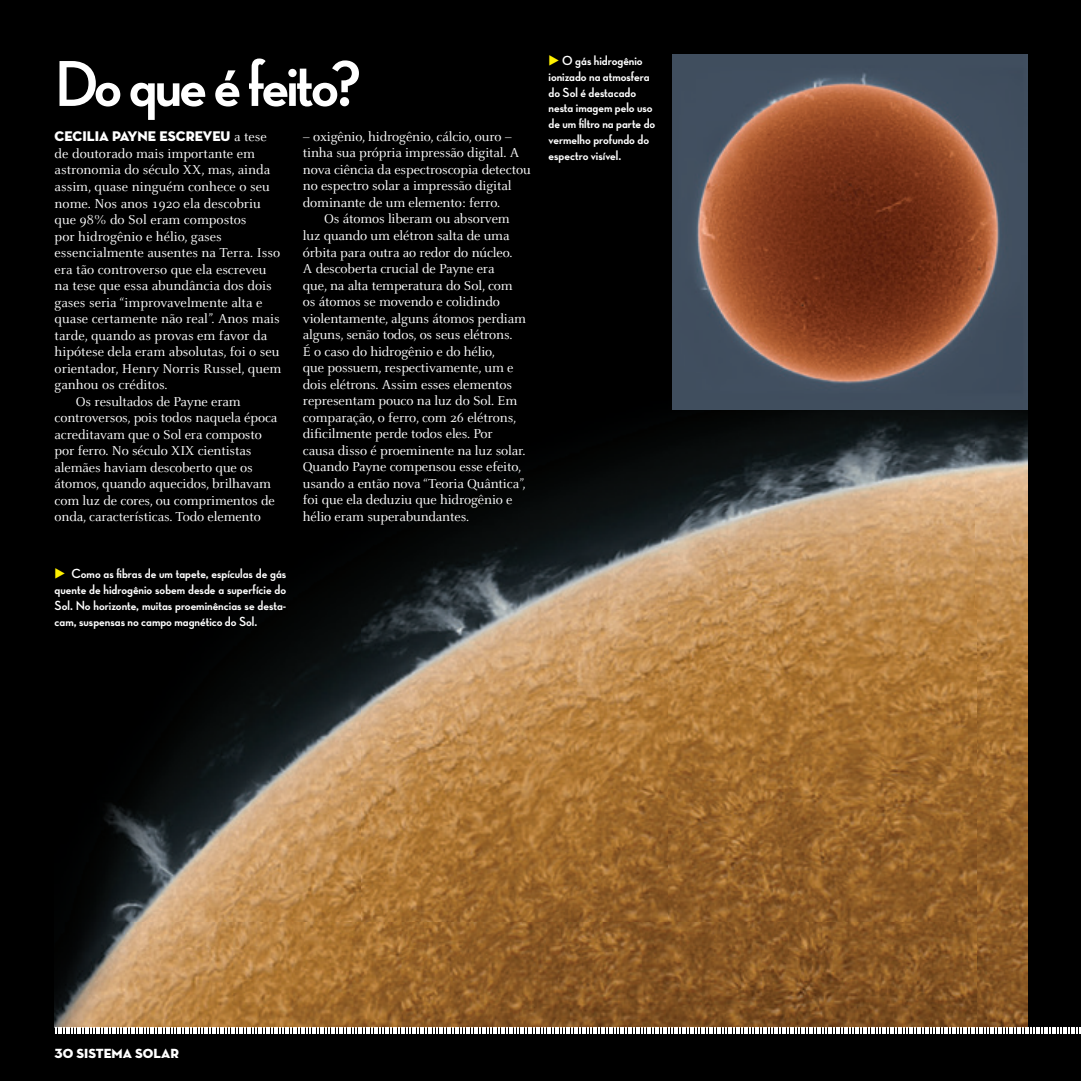
<style>
.page{position:relative;width:1081px;height:1081px;background:#000}
.page>*{position:absolute;margin:0;border:0;box-sizing:border-box;transform-origin:0 0}
.t1{font:700 66px "Neutra Display";letter-spacing:-.04em;color:#fff}
.t2{font:14.25px/16.5px "Celeste";letter-spacing:-.01em;color:#fff}
.t3{font:14.25px "Neutra Display Titling";color:#fff}
.t4{font:13.5px/15.8px "Neutra Display Bold Alt";color:#fff}
.t5{font:13.5px "Neutra Display Titling";color:#fff}
.s1{font-family:"Celeste"}
</style>
<div class="page">
<img style="left:55px;top:409px;width:972px;height:618px">
<svg style="left:55px;top:1027px;width:1025px;height:7px"></svg>
<img style="left:672px;top:55px;width:355px;height:354px">
<svg style="left:56px;top:568px;width:9px;height:11px"></svg>
<h1 class="t1" style="left:55px;top:58px;width:308px">Do que é feito?</h1>
<p class="t3" style="left:55px;top:128px;width:214px">CECILIA PAYNE ESCREVEU <span class="s1">a tese</span></p>
<p class="t2" style="left:55px;top:147px;width:202px">de doutorado mais importante em</p>
<p class="t2" style="left:55px;top:163px;width:217px">astronomia do século XX, mas, ainda</p>
<p class="t2" style="left:55px;top:180px;width:217px">assim, quase ninguém conhece o seu</p>
<p class="t2" style="left:55px;top:196px;width:208px">nome. Nos anos 1920 ela descobriu</p>
<p class="t2" style="left:55px;top:213px;width:193px">que 98% do Sol eram compostos</p>
<p class="t2" style="left:55px;top:229px;width:169px">por hidrogênio e hélio, gases</p>
<p class="t2" style="left:55px;top:246px;width:227px">essencialmente ausentes na Terra. Isso</p>
<p class="t2" style="left:55px;top:262px;width:213px">era tão controverso que ela escreveu</p>
<p class="t2" style="left:55px;top:279px;width:218px">na tese que essa abundância dos dois</p>
<p class="t2" style="left:55px;top:295px;width:209px">gases seria “improvavelmente alta e</p>
<p class="t2" style="left:55px;top:312px;width:227px">quase certamente não real”. Anos mais</p>
<p class="t2" style="left:55px;top:328px;width:214px">tarde, quando as provas em favor da</p>
<p class="t2" style="left:55px;top:345px;width:226px">hipótese dela eram absolutas, foi o seu</p>
<p class="t2" style="left:55px;top:361px;width:228px">orientador, Henry Norris Russel, quem</p>
<p class="t2" style="left:55px;top:378px;width:114px">ganhou os créditos.</p>
<p class="t2" style="left:76px;top:394px;width:166px">Os resultados de Payne eram</p>
<p class="t2" style="left:55px;top:411px;width:224px">controversos, pois todos naquela época</p>
<p class="t2" style="left:55px;top:427px;width:209px">acreditavam que o Sol era composto</p>
<p class="t2" style="left:55px;top:444px;width:198px">por ferro. No século XIX cientistas</p>
<p class="t2" style="left:55px;top:460px;width:200px">alemães haviam descoberto que os</p>
<p class="t2" style="left:55px;top:477px;width:218px">átomos, quando aquecidos, brilhavam</p>
<p class="t2" style="left:55px;top:493px;width:222px">com luz de cores, ou comprimentos de</p>
<p class="t2" style="left:55px;top:510px;width:208px">onda, características. Todo elemento</p>
<p class="t2" style="left:303px;top:130px;width:229px">– oxigênio, hidrogênio, cálcio, ouro – tinha sua própria impressão digital. A nova ciência da espectroscopia detectou no espectro solar a impressão digital dominante de um elemento: ferro.</p>
<p class="t2" style="left:303px;top:212px;width:225px;text-indent:21px">Os átomos liberam ou absorvem luz quando um elétron salta de uma órbita para outra ao redor do núcleo.<br>A descoberta crucial de Payne era<br>que, na alta temperatura do Sol, com os átomos se movendo e colidindo violentamente, alguns átomos perdiam alguns, senão todos, os seus elétrons.<br>É o caso do hidrogênio e do hélio,<br>que possuem, respectivamente, um e dois elétrons. Assim esses elementos representam pouco na luz do Sol. Em comparação, o ferro, com 26 elétrons, dificilmente perde todos eles. Por causa disso é proeminente na luz solar.<br>Quando Payne compensou esse efeito, usando a então nova “Teoria Quântica”, foi que ela deduziu que hidrogênio e hélio eram superabundantes.</p>
<p class="t4" style="left:55px;top:567px;width:233px;text-align:justify;text-indent:17px">Como as fibras de um tapete, espículas de gás quente de hidrogênio sobem desde a superfície do Sol. No horizonte, muitas proeminências se desta&shy;cam, suspensas no campo magnético do Sol.</p>
<p class="t4" style="left:548px;top:54px;width:108px;text-indent:14px">O gás hidrogênio ionizado na atmosfera do Sol é destacado nesta imagem pelo uso de um filtro na parte do vermelho profundo do espectro visível.</p>
<p class="t5" style="left:55px;top:1045px;width:126px">30 SISTEMA SOLAR</p>
</div>
